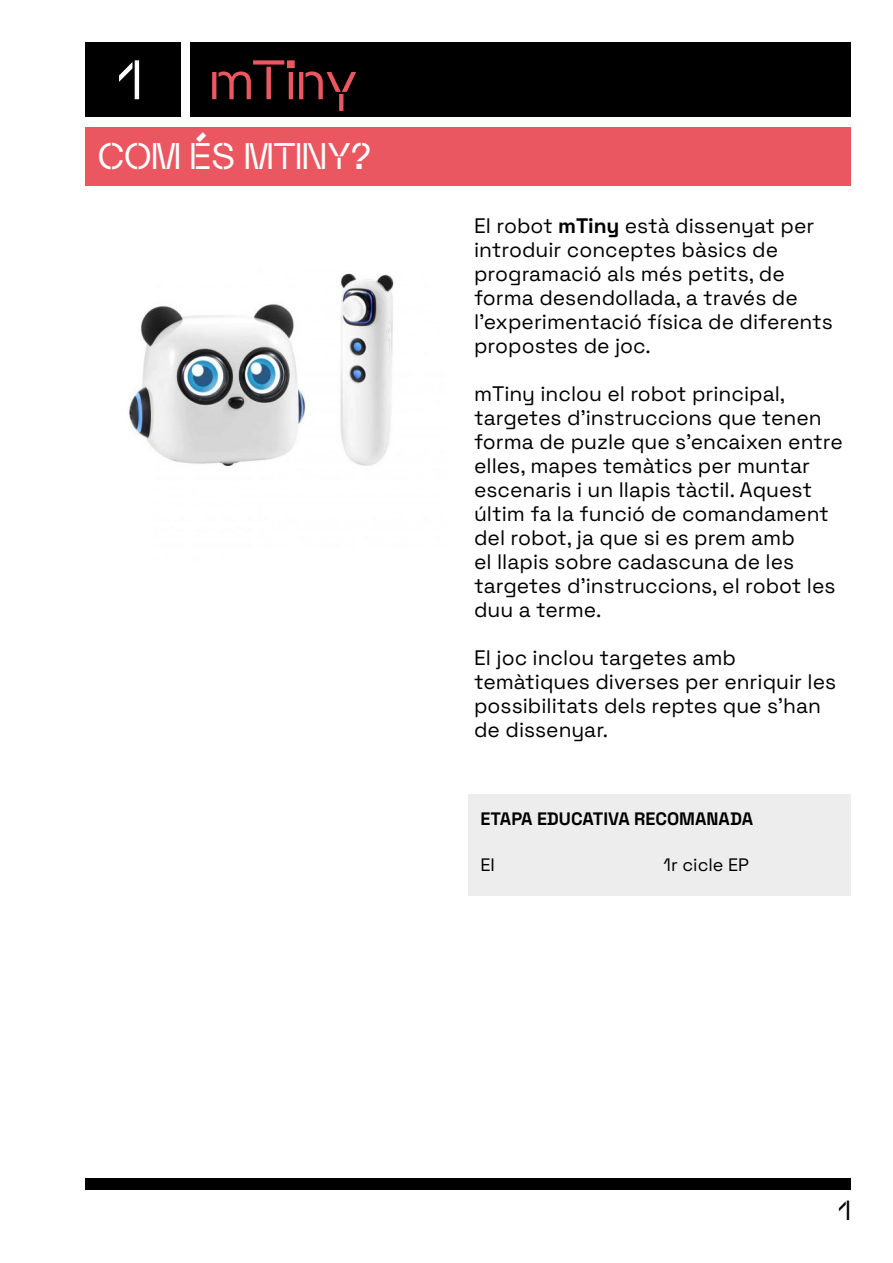
<style>
.page{position:relative;width:893px;height:1263px;background:#fff}
.page>*{position:absolute;margin:0;border:0;box-sizing:border-box;transform-origin:0 0}
.t1{font:54px "Maxeville Construct";letter-spacing:-.03em;color:#eb5761}
.t2{font:54px "Maxeville Construct";color:#fff}
.t3{font:36px "Maxeville Construct";letter-spacing:-.01em;color:#fff}
.t4{font:27px "Maxeville Construct";color:#000}
.t5{font:21px/24px "Space Grotesk";color:#000}
.t6{font:700 18px "Space Grotesk";color:#000}
.t7{font:18px "Space Grotesk";color:#000}
.s1{font-weight:700}
</style>
<div class="page">
<div style="left:85px;top:1178px;width:765px;height:11px;background:#000"></div>
<img style="left:129px;top:273px;width:265px;height:194px">
<div style="left:190px;top:43px;width:660px;height:74px;background:#000"></div>
<div style="left:85px;top:43px;width:96px;height:74px;background:#000"></div>
<div style="left:468px;top:794px;width:382px;height:101px;background:#ededed"></div>
<div style="left:85px;top:127px;width:765px;height:59px;background:#eb5761"></div>
<h1 class="t2" style="left:116px;top:44px;width:27px">1</h1>
<h1 class="t1" style="left:209px;top:44px;width:151px">mTiny</h1>
<h2 class="t3" style="left:98px;top:132px;width:275px">COM ÉS MTINY?</h2>
<p class="t5" style="left:474px;top:213px;width:360px">El robot <span class="s1">mTiny</span> està dissenyat per introduir conceptes bàsics de programació als més petits, de forma desendollada, a través de l’experimentació física de diferents propostes de joc.</p>
<p class="t5" style="left:474px;top:381px;width:370px">mTiny inclou el robot principal, targetes d’instruccions que tenen forma de puzle que s’encaixen entre elles, mapes temàtics per muntar escenaris i un llapis tàctil. Aquest últim fa la funció de comandament del robot, ja que si es prem amb<br>el llapis sobre cadascuna de les targetes d’instruccions, el robot les duu a terme.</p>
<p class="t5" style="left:474px;top:645px;width:364px">El joc inclou targetes amb temàtiques diverses per enriquir les possibilitats dels reptes que s’han de dissenyar.</p>
<p class="t6" style="left:480px;top:804px;width:274px">ETAPA EDUCATIVA RECOMANADA</p>
<p class="t7" style="left:480px;top:851px;width:16px">EI</p>
<p class="t7" style="left:664px;top:851px;width:87px">1r cicle EP</p>
<p class="t4" style="left:838px;top:1193px;width:14px">1</p>
</div>
